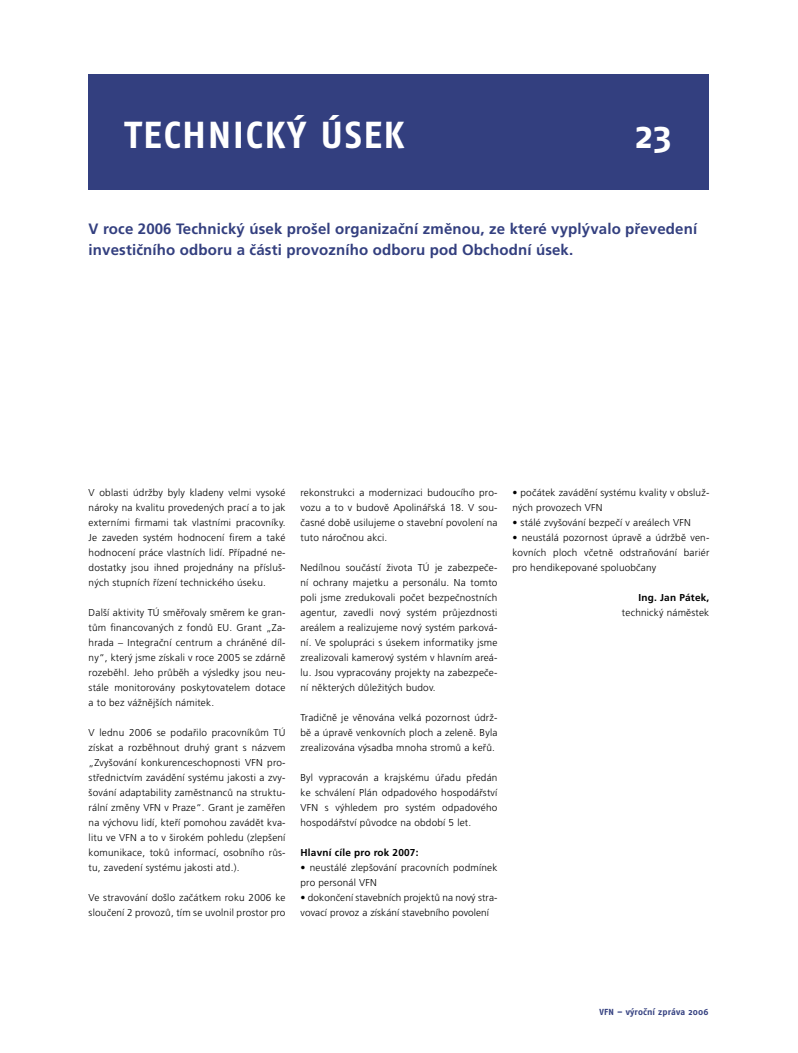
<style>
.page{position:relative;width:798px;height:1053px;background:#fff}
.page>*{position:absolute;margin:0;border:0;box-sizing:border-box;transform-origin:0 0}
.t1{font:700 37.5px "Fago CS";letter-spacing:.04em;color:#fff}
.t2{font:700 15px/21.2px "Frutiger CE";letter-spacing:.01em;color:#333f7f}
.t3{font:300 10px/15px "Frutiger CE";letter-spacing:.02em;color:#000;text-align:justify}
.t4{font:700 10px "Frutiger CE";letter-spacing:.02em;color:#000}
.t5{font:700 8.75px "Fago CS";letter-spacing:.02em;color:#333f7f}
</style>
<div class="page">
<div style="left:89px;top:74px;width:620px;height:115px;background:#333f7f"></div>
<h1 class="t1" style="left:124px;top:121px;width:282px">TECHNICKÝ ÚSEK</h1>
<h1 class="t1" style="left:635px;top:121px;width:38px">23</h1>
<h2 class="t2" style="left:89px;top:219px;width:609px">V roce 2006 Technický úsek prošel organizační změnou, ze které vyplývalo převedení investičního odboru a části provozního odboru pod Obchodní úsek.</h2>
<p class="t3" style="left:89px;top:485px;width:198px">V oblasti údržby byly kladeny velmi vysoké nároky na kvalitu provedených prací a to jak externími firmami tak vlastními pracovníky.<br>Je zaveden systém hodnocení firem a také hodnocení práce vlastních lidí. Případné ne&shy;dostatky jsou ihned projednány na přísluš&shy;ných stupních řízení technického úseku.</p>
<p class="t3" style="left:89px;top:605px;width:198px">Další aktivity TÚ směřovaly směrem ke gran&shy;tům financovaných z fondů EU. Grant „Za&shy;hrada – Integrační centrum a chráněné díl&shy;ny“, který jsme získali v roce 2005 se zdárně rozeběhl. Jeho průběh a výsledky jsou neu&shy;stále monitorovány poskytovatelem dotace a to bez vážnějších námitek.</p>
<p class="t3" style="left:89px;top:725px;width:198px">V lednu 2006 se podařilo pracovníkům TÚ získat a rozběhnout druhý grant s názvem „Zvyšování konkurenceschopnosti VFN pro&shy;střednictvím zavádění systému jakosti a zvy&shy;šování adaptability zaměstnanců na struktu&shy;rální změny VFN v Praze“. Grant je zaměřen na výchovu lidí, kteří pomohou zavádět kva&shy;litu ve VFN a to v širokém pohledu (zlepšení komunikace, toků informací, osobního růs&shy;tu, zavedení systému jakosti atd.).</p>
<p class="t3" style="left:89px;top:890px;width:198px">Ve stravování došlo začátkem roku 2006 ke sloučení 2 provozů, tím se uvolnil prostor pro</p>
<p class="t3" style="left:300px;top:485px;width:198px">rekonstrukci a modernizaci budoucího pro&shy;vozu a to v budově Apolinářská 18. V sou&shy;časné době usilujeme o stavební povolení na tuto náročnou akci.</p>
<p class="t3" style="left:300px;top:560px;width:198px">Nedílnou součástí života TÚ je zabezpeče&shy;ní ochrany majetku a personálu. Na tomto poli jsme zredukovali počet bezpečnostních agentur, zavedli nový systém průjezdnosti areálem a realizujeme nový systém parková&shy;ní. Ve spolupráci s úsekem informatiky jsme zrealizovali kamerový systém v hlavním areá&shy;lu. Jsou vypracovány projekty na zabezpeče&shy;ní některých důležitých budov.</p>
<p class="t3" style="left:300px;top:710px;width:198px">Tradičně je věnována velká pozornost údrž&shy;bě a úpravě venkovních ploch a zeleně. Byla zrealizována výsadba mnoha stromů a keřů.</p>
<p class="t3" style="left:300px;top:770px;width:198px">Byl vypracován a krajskému úřadu předán ke schválení Plán odpadového hospodářství VFN s výhledem pro systém odpadového hospodářství původce na období 5 let.</p>
<p class="t4" style="left:300px;top:848px;width:119px">Hlavní cíle pro rok 2007:</p>
<p class="t3" style="left:300px;top:860px;width:198px">• neustálé zlepšování pracovních podmínek pro personál VFN</p>
<p class="t3" style="left:300px;top:890px;width:198px">• dokončení stavebních projektů na nový stra&shy;vovací provoz a získání stavebního povolení</p>
<p class="t3" style="left:512px;top:485px;width:198px">• počátek zavádění systému kvality v obsluž&shy;ných provozech VFN</p>
<p class="t3" style="left:512px;top:515px;width:180px">• stálé zvyšování bezpečí v areálech VFN</p>
<p class="t3" style="left:512px;top:530px;width:198px">• neustálá pozornost úpravě a údržbě ven&shy;kovních ploch včetně odstraňování bariér pro hendikepované spoluobčany</p>
<p class="t4" style="left:638px;top:593px;width:72px">Ing. Jan Pátek,</p>
<p class="t3" style="left:621px;top:605px;width:89px">technický náměstek</p>
<p class="t5" style="left:599px;top:1008px;width:110px">VFN – výroční zpráva 2006</p>
</div>
